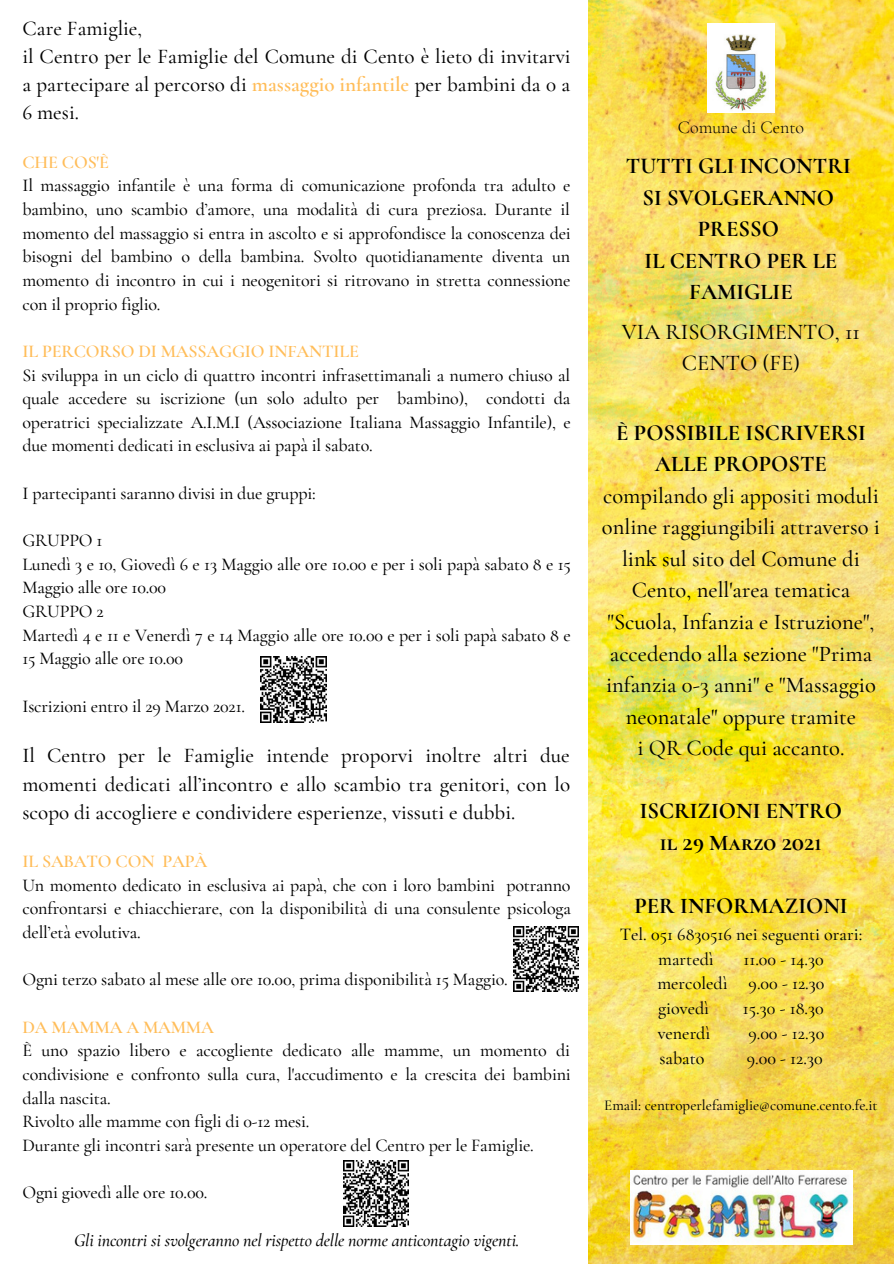
<style>
.page{position:relative;width:894px;height:1264px;background:#fff}
.page>*{position:absolute;margin:0;border:0;box-sizing:border-box;transform-origin:0 0}
.t1{font:500 22.5px/31.5px "Cormorant Garamond";color:#000;text-align:center}
.t2{font:700 22.5px/31.5px "Cormorant SC";color:#000;text-align:center}
.t3{font:500 21px/28.2px "Cormorant Garamond";color:#000;text-align:justify}
.t4{font:500 18px/23.7px "Cormorant Garamond";letter-spacing:-.01em;color:#000;text-align:justify}
.t5{font:600 18px "Cormorant Garamond";letter-spacing:-.01em;color:#ffbd59}
.t6{font:italic 500 18px "Cormorant Garamond";letter-spacing:-.01em;color:#000}
.t7{font:300 18px "Cormorant Garamond";color:#000}
.t8{font:500 15px "Cormorant Garamond";color:#000}
.s1{font-weight:600;color:#ffbd59}
</style>
<div class="page">
<img style="left:588px;top:0;width:305px;height:1263px">
<img style="left:629px;top:1170px;width:222px;height:73px">
<img style="left:707px;top:24px;width:66px;height:89px">
<img style="left:261px;top:656px;width:65px;height:66px">
<img style="left:343px;top:1160px;width:65px;height:66px">
<img style="left:513px;top:926px;width:65px;height:65px">
<p class="t3" style="left:22px;top:14px;width:121px">Care Famiglie,</p>
<p class="t3" style="left:22px;top:42px;width:549px">il Centro per le Famiglie del Comune di Cento è lieto di invitarvi a partecipare al percorso di <span class="s1">massaggio infantile</span> per bambini da 0 a 6 mesi.</p>
<p class="t5" style="left:22px;top:151px;width:88px">CHE COS'È</p>
<p class="t4" style="left:22px;top:174px;width:549px">Il massaggio infantile è una forma di comunicazione profonda tra adulto e bambino, uno scambio d’amore, una modalità di cura preziosa. Durante il momento del massaggio si entra in ascolto e si approfondisce la conoscenza dei bisogni del bambino o della bambina. Svolto quotidianamente diventa un momento di incontro in cui i neogenitori si ritrovano in stretta connessione con il proprio figlio.</p>
<p class="t5" style="left:22px;top:340px;width:338px">IL PERCORSO DI MASSAGGIO INFANTILE</p>
<p class="t4" style="left:22px;top:363px;width:549px">Si sviluppa in un ciclo di quattro incontri infrasettimanali a numero chiuso al quale accedere su iscrizione (un solo adulto per bambino), condotti da operatrici specializzate A.I.M.I (Associazione Italiana Massaggio Infantile), e due momenti dedicati in esclusiva ai papà il sabato.</p>
<p class="t4" style="left:22px;top:481px;width:294px">I partecipanti saranno divisi in due gruppi:</p>
<p class="t4" style="left:22px;top:528px;width:82px">GRUPPO 1</p>
<p class="t4" style="left:22px;top:552px;width:550px">Lunedì 3 e 10, Giovedì 6 e 13 Maggio alle ore 10.00 e per i soli papà sabato 8 e 15<br>Maggio alle ore 10.00</p>
<p class="t4" style="left:22px;top:599px;width:83px">GRUPPO 2</p>
<p class="t4" style="left:22px;top:623px;width:549px">Martedì 4 e 11 e Venerdì 7 e 14 Maggio alle ore 10.00 e per i soli papà sabato 8 e<br>15 Maggio alle 0re 10.00</p>
<p class="t4" style="left:22px;top:694px;width:224px">Iscrizioni entro il 29 Marzo 2021.</p>
<p class="t3" style="left:22px;top:741px;width:549px">Il Centro per le Famiglie intende proporvi inoltre altri due momenti dedicati all’incontro e allo scambio tra genitori, con lo scopo di accogliere e condividere esperienze, vissuti e dubbi.</p>
<p class="t5" style="left:22px;top:850px;width:186px">IL SABATO CON PAPÀ</p>
<p class="t4" style="left:22px;top:873px;width:550px">Un momento dedicato in esclusiva ai papà, che con i loro bambini potranno confrontarsi e chiacchierare, con la disponibilità di una consulente psicologa dell’età evolutiva.</p>
<p class="t4" style="left:22px;top:967px;width:486px">Ogni terzo sabato al mese alle ore 10.00, prima disponibilità 15 Maggio.</p>
<p class="t5" style="left:22px;top:1016px;width:193px">DA MAMMA A MAMMA</p>
<p class="t4" style="left:22px;top:1038px;width:549px">È uno spazio libero e accogliente dedicato alle mamme, un momento di condivisione e confronto sulla cura, l'accudimento e la crescita dei bambini dalla nascita.</p>
<p class="t4" style="left:22px;top:1109px;width:288px">Rivolto alle mamme con figli di 0-12 mesi.</p>
<p class="t4" style="left:22px;top:1133px;width:512px">Durante gli incontri sarà presente un operatore del Centro per le Famiglie.</p>
<p class="t4" style="left:22px;top:1180px;width:186px">Ogni giovedì alle ore 10.00.</p>
<p class="t6" style="left:74px;top:1228px;width:447px">Gli incontri si svolgeranno nel rispetto delle norme anticontagio vigenti.</p>
<p class="t7" style="left:677px;top:117px;width:128px">Comune di Cento</p>
<p class="t2" style="left:625px;top:150px;width:226px">TUTTI GLI INCONTRI</p>
<p class="t2" style="left:642px;top:182px;width:193px">SI SVOLGERANNO</p>
<p class="t2" style="left:697px;top:213px;width:83px">PRESSO</p>
<p class="t2" style="left:644px;top:245px;width:194px">IL CENTRO PER LE<br>FAMIGLIE</p>
<p class="t1" style="left:621px;top:316px;width:239px">VIA RISORGIMENTO, 11</p>
<p class="t1" style="left:681px;top:347px;width:120px">CENTO (FE)</p>
<p class="t2" style="left:616px;top:417px;width:251px">È POSSIBILE ISCRIVERSI</p>
<p class="t2" style="left:654px;top:448px;width:173px">ALLE PROPOSTE</p>
<p class="t1" style="left:601px;top:480px;width:279px">compilando gli appositi moduli online raggiungibili attraverso i link sul sito del Comune di<br>Cento, nell'area tematica "Scuola, Infanzia e Istruzione", accedendo alla sezione "Prima infanzia 0-3 anni" e "Massaggio neonatale" oppure tramite</p>
<p class="t1" style="left:637px;top:732px;width:209px">i QR Code qui accanto.</p>
<p class="t2" style="left:639px;top:795px;width:204px">ISCRIZIONI ENTRO</p>
<p class="t2" style="left:659px;top:826px;width:163px">il 29 Marzo 2021</p>
<p class="t2" style="left:634px;top:889px;width:215px">PER INFORMAZIONI</p>
<p class="t4" style="left:619px;top:922px;width:244px">Tel. 051 6830516 nei seguenti orari:</p>
<p class="t4" style="left:658px;top:947px;width:57px">martedì</p>
<p class="t4" style="left:743px;top:947px;width:82px">11.00 - 14.30</p>
<p class="t4" style="left:657px;top:971px;width:168px">mercoledì 9.00 - 12.30</p>
<p class="t4" style="left:658px;top:996px;width:52px">giovedì</p>
<p class="t4" style="left:742px;top:996px;width:82px">15.30 - 18.30</p>
<p class="t4" style="left:657px;top:1021px;width:54px">venerdì</p>
<p class="t4" style="left:748px;top:1021px;width:77px">9.00 - 12.30</p>
<p class="t4" style="left:659px;top:1046px;width:47px">sabato</p>
<p class="t4" style="left:746px;top:1046px;width:77px">9.00 - 12.30</p>
<p class="t8" style="left:604px;top:1096px;width:275px">Email: centroperlefamiglie@comune.cento.fe.it</p>
</div>
